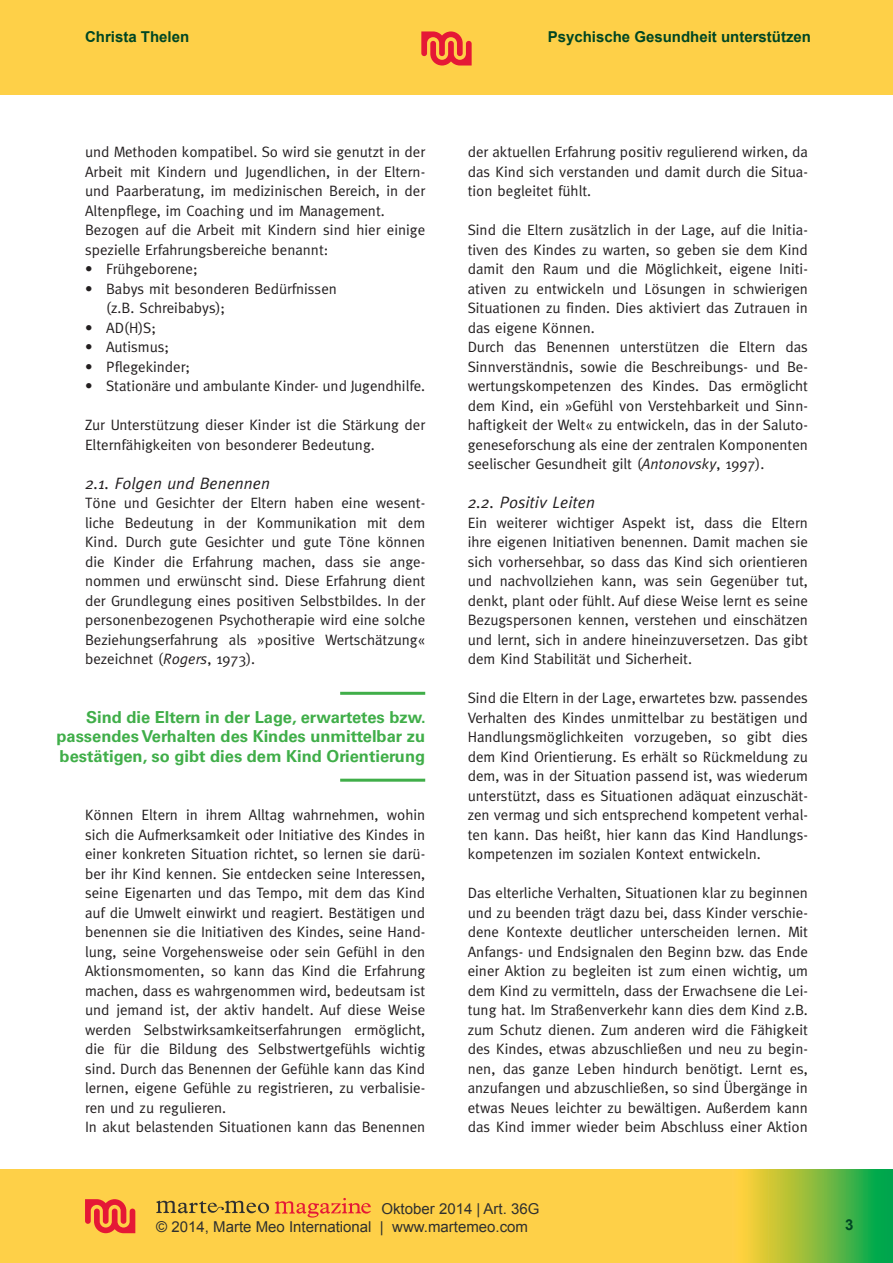
<style>
.page{position:relative;width:893px;height:1263px;background:#fff}
.page>*{position:absolute;margin:0;border:0;box-sizing:border-box;transform-origin:0 0}
.t1{font:700 16.5px/19.5px "Univers LT Std";color:#40ae49;text-align:justify}
.t2{font:italic 16.5px "Meta";color:#231f20}
.t3{font:15px/19.5px "Meta";color:#231f20}
.t4{font:15px/18px "Arial";color:#2f302f}
.t5{font:700 15px "Arial";color:#004623}
.s1{font-style:italic}
</style>
<div class="page">
<div style="left:0;top:0;width:893px;height:95px;background:#fed048"></div>
<div style="left:0;top:1169px;width:893px;height:94px;background:#fed048"></div>
<svg style="left:421px;top:31px;width:51px;height:35px"></svg>
<svg style="left:742px;top:1169px;width:151px;height:94px;background:#7dba40"></svg>
<svg style="left:85px;top:1199px;width:50px;height:34px"></svg>
<svg style="left:156px;top:1201px;width:113px;height:12px"></svg>
<svg style="left:275px;top:1198px;width:96px;height:19px"></svg>
<hr style="left:340px;top:692px;width:85px;height:3px;background:#40ae49">
<hr style="left:340px;top:779px;width:85px;height:3px;background:#40ae49">
<p class="t5" style="left:85px;top:28px;width:106px">Christa Thelen</p>
<p class="t5" style="left:548px;top:28px;width:265px">Psychische Gesundheit unterstützen</p>
<p class="t3" style="left:85px;top:142px;width:342px">und Methoden kompatibel. So wird sie genutzt in der Arbeit mit Kindern und Jugendlichen, in der Eltern&shy;und Paarberatung, im medizinischen Bereich, in der Altenpflege, im Coaching und im Management.<br>Bezogen auf die Arbeit mit Kindern sind hier einige spezielle Erfahrungsbereiche benannt:</p>
<p class="t3" style="left:85px;top:259px;width:114px">• Frühgeborene;</p>
<p class="t3" style="left:106px;top:279px;width:232px;text-indent:-21px">• Babys mit besonderen Bedürfnissen (z.B. Schreibabys);</p>
<p class="t3" style="left:85px;top:318px;width:73px">• AD(H)S;</p>
<p class="t3" style="left:85px;top:337px;width:85px">• Autismus;</p>
<p class="t3" style="left:85px;top:357px;width:107px">• Pflegekinder;</p>
<p class="t3" style="left:85px;top:376px;width:342px">• Stationäre und ambulante Kinder- und Jugendhilfe.</p>
<p class="t3" style="left:85px;top:415px;width:342px">Zur Unterstützung dieser Kinder ist die Stärkung der<br>Elternfähigkeiten von besonderer Bedeutung.</p>
<p class="t2" style="left:85px;top:474px;width:186px">2.1. Folgen und Benennen</p>
<p class="t3" style="left:85px;top:493px;width:342px;text-align:justify">Töne und Gesichter der Eltern haben eine wesent&shy;liche Bedeutung in der Kommunikation mit dem Kind. Durch gute Gesichter und gute Töne können die Kinder die Erfahrung machen, dass sie ange&shy;nommen und erwünscht sind. Diese Erfahrung dient der Grundlegung eines positiven Selbstbildes. In der personenbezogenen Psychotherapie wird eine solche Beziehungserfahrung als »positive Wertschätzung« bezeichnet (<span class="s1">Rogers</span>, 1973).</p>
<p class="t1" style="left:56px;top:707px;width:371px;text-indent:30px">Sind die Eltern in der Lage, erwartetes bzw. passendes Verhalten des Kindes unmittelbar zu bestätigen, so gibt dies dem Kind Orientierung</p>
<p class="t3" style="left:85px;top:805px;width:342px">Können Eltern in ihrem Alltag wahrnehmen, wohin sich die Aufmerksamkeit oder Initiative des Kindes in einer konkreten Situation richtet, so lernen sie darü&shy;ber ihr Kind kennen. Sie entdecken seine Interessen, seine Eigenarten und das Tempo, mit dem das Kind auf die Umwelt einwirkt und reagiert. Bestätigen und benennen sie die Initiativen des Kindes, seine Hand&shy;lung, seine Vorgehensweise oder sein Gefühl in den Aktionsmomenten, so kann das Kind die Erfahrung machen, dass es wahrgenommen wird, bedeutsam ist und jemand ist, der aktiv handelt. Auf diese Weise werden Selbstwirksamkeitserfahrungen ermöglicht, die für die Bildung des Selbstwertgefühls wichtig sind. Durch das Benennen der Gefühle kann das Kind lernen, eigene Gefühle zu registrieren, zu verbalisie&shy;ren und zu regulieren.<br>In akut belastenden Situationen kann das Benennen</p>
<p class="t3" style="left:468px;top:142px;width:342px;text-align:justify">der aktuellen Erfahrung positiv regulierend wirken, da das Kind sich verstanden und damit durch die Situa&shy;tion begleitet fühlt.</p>
<p class="t3" style="left:468px;top:220px;width:342px">Sind die Eltern zusätzlich in der Lage, auf die Initia&shy;tiven des Kindes zu warten, so geben sie dem Kind damit den Raum und die Möglichkeit, eigene Initi&shy;ativen zu entwickeln und Lösungen in schwierigen Situationen zu finden. Dies aktiviert das Zutrauen in das eigene Können.<br>Durch das Benennen unterstützen die Eltern das Sinnverständnis, sowie die Beschreibungs- und Be&shy;wertungskompetenzen des Kindes. Das ermöglicht dem Kind, ein »Gefühl von Verstehbarkeit und Sinn&shy;haftigkeit der Welt« zu entwickeln, das in der Saluto&shy;geneseforschung als eine der zentralen Komponenten seelischer Gesundheit gilt (<span class="s1">Antonovsky</span>, 1997).</p>
<p class="t2" style="left:468px;top:493px;width:129px">2.2. Positiv Leiten</p>
<p class="t3" style="left:468px;top:513px;width:342px;text-align:justify">Ein weiterer wichtiger Aspekt ist, dass die Eltern ihre eigenen Initiativen benennen. Damit machen sie sich vorhersehbar, so dass das Kind sich orientieren und nachvollziehen kann, was sein Gegenüber tut, denkt, plant oder fühlt. Auf diese Weise lernt es seine Bezugspersonen kennen, verstehen und einschätzen und lernt, sich in andere hineinzuversetzen. Das gibt dem Kind Stabilität und Sicherheit.</p>
<p class="t3" style="left:468px;top:688px;width:342px;text-align:justify">Sind die Eltern in der Lage, erwartetes bzw. passendes Verhalten des Kindes unmittelbar zu bestätigen und Handlungsmöglichkeiten vorzugeben, so gibt dies dem Kind Orientierung. Es erhält so Rückmeldung zu dem, was in der Situation passend ist, was wiederum unterstützt, dass es Situationen adäquat einzuschät&shy;zen vermag und sich entsprechend kompetent verhal&shy;ten kann. Das heißt, hier kann das Kind Handlungs&shy;kompetenzen im sozialen Kontext entwickeln.</p>
<p class="t3" style="left:468px;top:883px;width:342px;text-align:justify">Das elterliche Verhalten, Situationen klar zu beginnen und zu beenden trägt dazu bei, dass Kinder verschie&shy;dene Kontexte deutlicher unterscheiden lernen. Mit Anfangs- und Endsignalen den Beginn bzw. das Ende einer Aktion zu begleiten ist zum einen wichtig, um dem Kind zu vermitteln, dass der Erwachsene die Lei&shy;tung hat. Im Straßenverkehr kann dies dem Kind z.B. zum Schutz dienen. Zum anderen wird die Fähigkeit des Kindes, etwas abzuschließen und neu zu begin&shy;nen, das ganze Leben hindurch benötigt. Lernt es, anzufangen und abzuschließen, so sind Übergänge in etwas Neues leichter zu bewältigen. Außerdem kann das Kind immer wieder beim Abschluss einer Aktion</p>
<p class="t4" style="left:156px;top:1199px;width:385px;text-indent:225px">Oktober 2014 | Art. 36G © 2014, Marte Meo International | www.martemeo.com</p>
<p class="t5" style="left:845px;top:1216px;width:10px">3</p>
</div>
